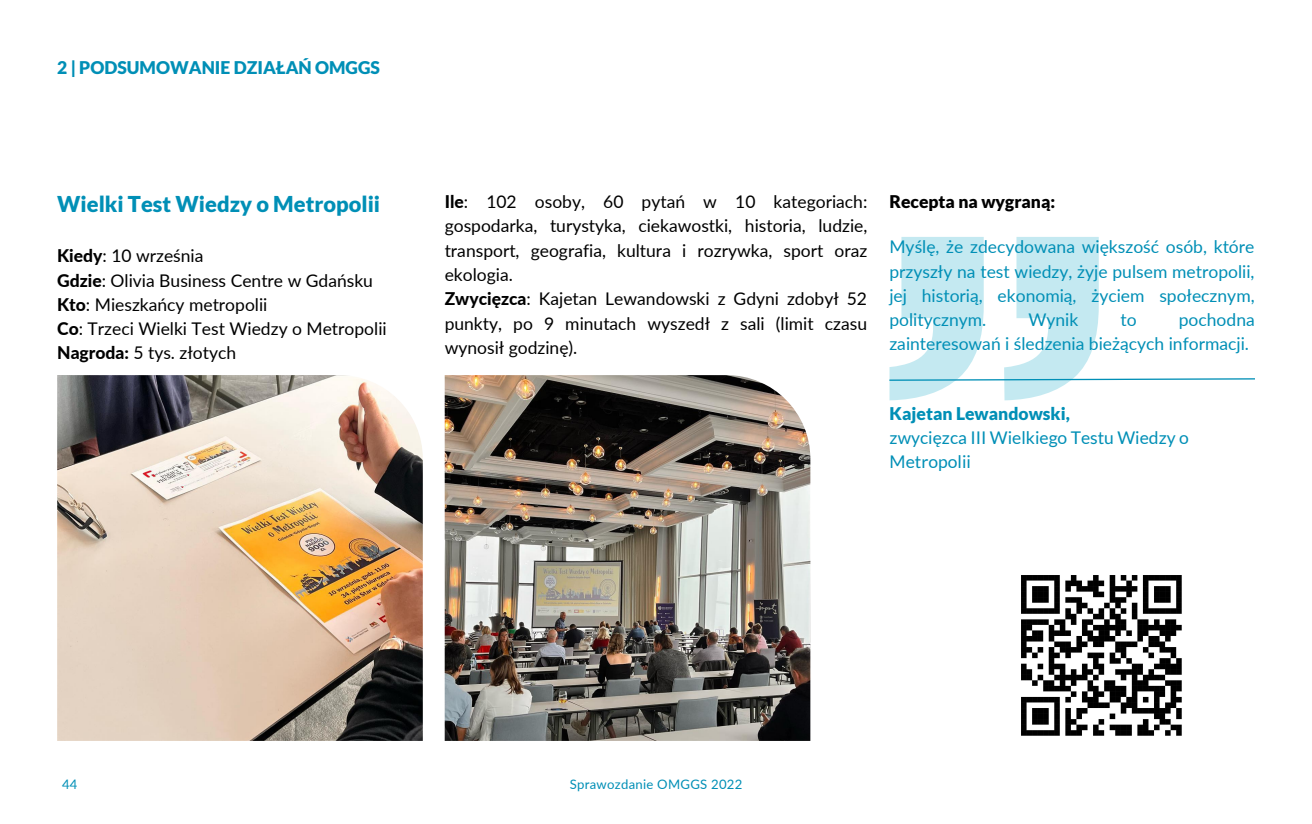
<style>
.page{position:relative;width:1312px;height:824px;background:#fff}
.page>*{position:absolute;margin:0;border:0;box-sizing:border-box;transform-origin:0 0}
.t1{font:900 21.88px "Lato";color:#008fb6}
.t2{font:17.5px/24.3px "Lato";color:#000;text-align:justify}
.t3{font:17.5px/24.3px "Lato";color:#008fb6}
.t4{font:900 17.5px "Lato";color:#008fb6}
.t5{font:900 17.5px "Lato";color:#000}
.t6{font:13.12px "Lato";letter-spacing:.02em;color:#008fb6}
.s1{font-weight:800}
</style>
<div class="page">
<img style="left:1021px;top:575px;width:161px;height:161px">
<svg style="left:889px;top:237px;width:366px;height:163px"></svg>
<img style="left:57px;top:375px;width:366px;height:366px">
<img style="left:445px;top:375px;width:365px;height:366px">
<p class="t4" style="left:57px;top:57px;width:324px">2 | PODSUMOWANIE DZIAŁAŃ OMGGS</p>
<p class="t1" style="left:57px;top:191px;width:324px">Wielki Test Wiedzy o Metropolii</p>
<p class="t2" style="left:57px;top:243px;width:148px"><span class="s1">Kiedy</span>: 10 września</p>
<p class="t2" style="left:57px;top:267px;width:317px"><span class="s1">Gdzie</span>: Olivia Business Centre w Gdańsku</p>
<p class="t2" style="left:57px;top:292px;width:212px"><span class="s1">Kto</span>: Mieszkańcy metropolii</p>
<p class="t2" style="left:57px;top:316px;width:331px"><span class="s1">Co</span>: Trzeci Wielki Test Wiedzy o Metropolii</p>
<p class="t2" style="left:57px;top:340px;width:180px"><span class="s1">Nagroda:</span> 5 tys. złotych</p>
<p class="t2" style="left:445px;top:189px;width:424px"><span class="s1">Ile</span>: 102 osoby, 60 pytań w 10 kategoriach: gospodarka, turystyka, ciekawostki, historia, ludzie, transport, geografia, kultura i rozrywka, sport oraz ekologia.</p>
<p class="t2" style="left:445px;top:286px;width:424px"><span class="s1">Zwycięzca</span>: Kajetan Lewandowski z Gdyni zdobył 52 punkty, po 9 minutach wyszedł z sali (limit czasu wynosił godzinę).</p>
<p class="t5" style="left:889px;top:191px;width:167px">Recepta na wygraną:</p>
<p class="t3" style="left:889px;top:234px;width:367px;text-align:justify">Myślę, że zdecydowana większość osób, które przyszły na test wiedzy, żyje pulsem metropolii, jej historią, ekonomią, życiem społecznym, politycznym.</p>
<p class="t3" style="left:889px;top:307px;width:367px;text-indent:289px">pochodna zainteresowań i śledzenia bieżących informacji.</p>
<p class="t3" style="left:1028px;top:307px;width:51px">Wynik</p>
<p class="t3" style="left:1120px;top:307px;width:18px">to</p>
<p class="t4" style="left:890px;top:402px;width:182px">Kajetan Lewandowski,</p>
<p class="t3" style="left:890px;top:425px;width:301px">zwycięzca III Wielkiego Testu Wiedzy o<br>Metropolii</p>
<p class="t6" style="left:62px;top:776px;width:17px">44</p>
<p class="t6" style="left:570px;top:776px;width:174px">Sprawozdanie OMGGS 2022</p>
</div>
